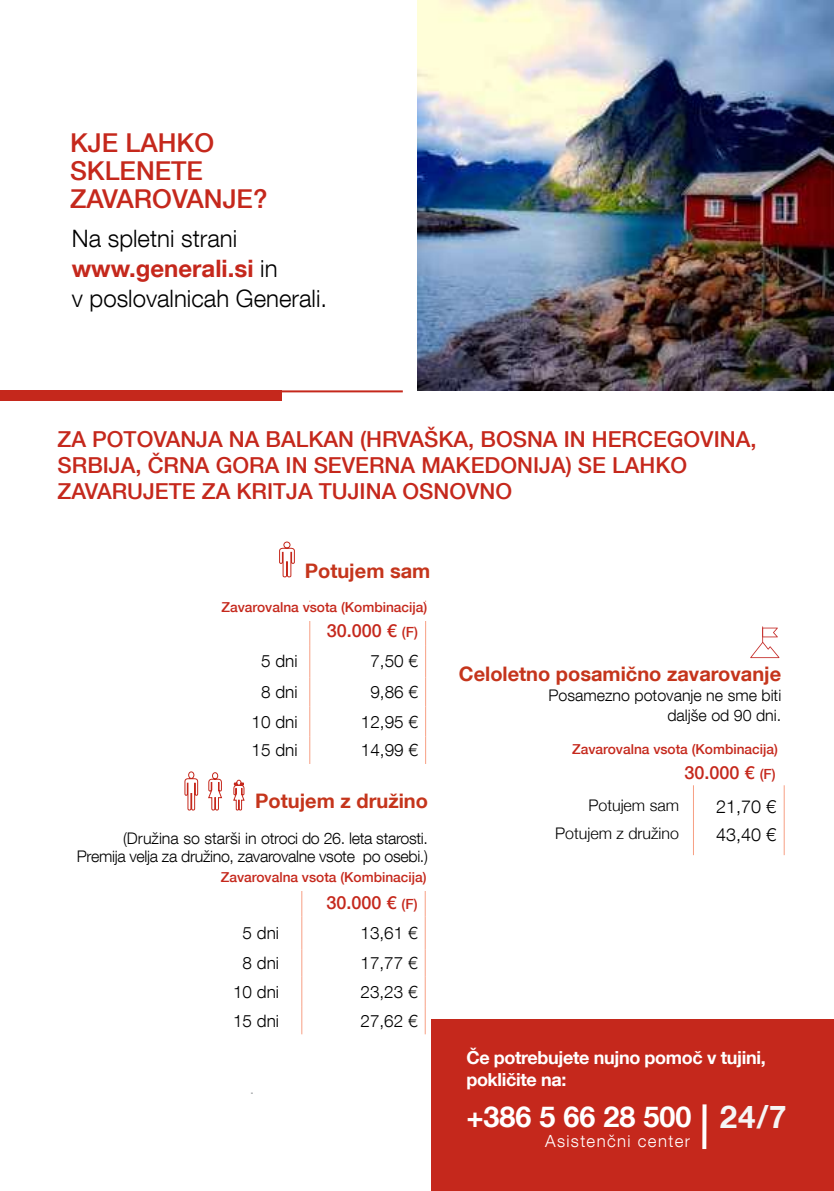
<style>
.page{position:relative;width:834px;height:1191px;background:#fff}
.page>*{position:absolute;margin:0;border:0;box-sizing:border-box;transform-origin:0 0}
.t1{font:700 31.2px "Helvetica Neue LT Com";color:#f5f5f5}
.t2{font:700 28.8px "Helvetica Neue LT Com";color:#fff}
.t3{font:500 26px/28px "Helvetica Neue LT Com";color:#c5281c}
.t4{font:300 24px/30px "Helvetica Neue LT Com";color:#000}
.t5{font:500 22px/26px "Helvetica Neue LT Com";color:#c5281c}
.t6{font:700 20px "Helvetica Neue LT Com";color:#c5351c}
.t7{font:700 18px/21.6px "Helvetica Neue LT Com";letter-spacing:-.02em;color:#fff}
.t8{font:500 18px/33.8px "Helvetica Neue LT Com";color:#c5281c;text-align:right}
.t9{font:300 18px "Helvetica Neue LT Com";color:#000}
.t10{font:300 17.2px "Helvetica Neue LT Com";color:#000}
.t11{font:300 16.8px "Helvetica Neue LT Com";letter-spacing:.08em;color:#fff}
.t12{font:300 16px/18px "Helvetica Neue LT Com";letter-spacing:-.02em;color:#000;text-align:right}
.t13{font:300 16px/20px "Helvetica Neue LT Com";color:#000;text-align:right}
.t14{font:300 16px/28px "Helvetica Neue";color:#000;text-align:right}
.t15{font:16px "Arial";color:#a7a9ac}
.t16{font:500 13.8px "Helvetica Neue LT Com";color:#c5281c}
.s1{font-weight:700;color:#c5281c}
.s2{font-size:14px}
.s3{font-weight:300;color:#000}
</style>
<div class="page">
<div style="left:431px;top:1019px;width:402px;height:172px;background:#c5281c"></div>
<img style="left:417px;top:0;width:416px;height:390px">
<div style="left:0;top:390px;width:281px;height:10px;background:#c5281c"></div>
<hr style="left:3px;top:390px;width:400px;height:2px;background:#c5281c">
<hr style="left:309px;top:600px;width:1px;height:45px;background:#f79f84">
<hr style="left:425px;top:600px;width:1px;height:45px;background:#f79f84">
<hr style="left:309px;top:645px;width:1px;height:32px;background:#f79f84">
<hr style="left:425px;top:645px;width:1px;height:32px;background:#f79f84">
<svg style="left:309px;top:677px;width:1px;height:29px"></svg>
<svg style="left:425px;top:677px;width:1px;height:29px"></svg>
<hr style="left:309px;top:706px;width:1px;height:30px;background:#f79f84">
<hr style="left:425px;top:706px;width:1px;height:30px;background:#f79f84">
<svg style="left:309px;top:736px;width:1px;height:28px"></svg>
<svg style="left:425px;top:736px;width:1px;height:28px"></svg>
<hr style="left:301px;top:872px;width:1px;height:44px;background:#f79f84">
<hr style="left:425px;top:872px;width:1px;height:44px;background:#f79f84">
<hr style="left:301px;top:916px;width:1px;height:33px;background:#f79f84">
<hr style="left:425px;top:916px;width:1px;height:33px;background:#f79f84">
<svg style="left:301px;top:949px;width:1px;height:27px"></svg>
<svg style="left:425px;top:949px;width:1px;height:27px"></svg>
<hr style="left:301px;top:976px;width:1px;height:31px;background:#f79f84">
<hr style="left:425px;top:976px;width:1px;height:31px;background:#f79f84">
<svg style="left:301px;top:1007px;width:1px;height:27px"></svg>
<svg style="left:425px;top:1007px;width:1px;height:27px"></svg>
<hr style="left:693px;top:785px;width:1px;height:70px;background:#f79f84">
<hr style="left:783px;top:785px;width:1px;height:70px;background:#f79f84">
<svg style="left:279px;top:541px;width:16px;height:37px"></svg>
<svg style="left:233px;top:779px;width:12px;height:32px"></svg>
<svg style="left:184px;top:771px;width:15px;height:40px"></svg>
<svg style="left:208px;top:772px;width:14px;height:39px"></svg>
<svg style="left:750px;top:626px;width:29px;height:32px"></svg>
<svg style="left:702px;top:1104px;width:4px;height:45px"></svg>
<div style="left:221px;top:602px;width:310px;height:19px;background:#fff"></div>
<div style="left:166px;top:872px;width:315px;height:19px;background:#fff"></div>
<p class="t3" style="left:70px;top:128px;width:199px">KJE LAHKO<br>SKLENETE<br>ZAVAROVANJE?</p>
<p class="t4" style="left:72px;top:223px;width:257px">Na spletni strani <span class="s1">www.generali.si</span> in<br>v poslovalnicah Generali.</p>
<p class="t5" style="left:58px;top:425px;width:700px">ZA POTOVANJA NA BALKAN (HRVAŠKA, BOSNA IN HERCEGOVINA,<br>SRBIJA, ČRNA GORA IN SEVERNA MAKEDONIJA) SE LAHKO<br>ZAVARUJETE ZA KRITJA TUJINA OSNOVNO</p>
<p class="t6" style="left:305px;top:558px;width:127px">Potujem sam</p>
<p class="t16" style="left:221px;top:599px;width:207px">Zavarovalna vsota (Kombinacija)</p>
<p class="t8" style="left:327px;top:614px;width:93px">30.000 € <span class="s2">(F)</span></p>
<p class="t10" style="left:261px;top:651px;width:38px">5 dni</p>
<p class="t10" style="left:370px;top:651px;width:49px">7,50 €</p>
<p class="t10" style="left:261px;top:681px;width:38px">8 dni</p>
<p class="t10" style="left:370px;top:681px;width:49px">9,86 €</p>
<p class="t10" style="left:251px;top:711px;width:47px">10 dni</p>
<p class="t10" style="left:361px;top:711px;width:59px">12,95 €</p>
<p class="t10" style="left:251px;top:739px;width:47px">15 dni</p>
<p class="t10" style="left:361px;top:739px;width:59px">14,99 €</p>
<p class="t6" style="left:255px;top:788px;width:174px">Potujem z družino</p>
<p class="t12" style="left:77px;top:829px;width:352px">(Družina so starši in otroci do 26. leta starosti.<br>Premija velja za družino, zavarovalne vsote po osebi.)</p>
<p class="t16" style="left:221px;top:869px;width:207px">Zavarovalna vsota (Kombinacija)</p>
<p class="t8" style="left:326px;top:885px;width:93px">30.000 € <span class="s2">(F)</span></p>
<p class="t10" style="left:242px;top:922px;width:38px">5 dni</p>
<p class="t10" style="left:360px;top:922px;width:59px">13,61 €</p>
<p class="t10" style="left:242px;top:952px;width:38px">8 dni</p>
<p class="t10" style="left:360px;top:952px;width:59px">17,77 €</p>
<p class="t10" style="left:233px;top:981px;width:47px">10 dni</p>
<p class="t10" style="left:360px;top:981px;width:59px">23,23 €</p>
<p class="t10" style="left:233px;top:1010px;width:47px">15 dni</p>
<p class="t10" style="left:360px;top:1010px;width:59px">27,62 €</p>
<p class="t15" style="left:250px;top:1077px;width:6px">.</p>
<p class="t6" style="left:459px;top:661px;width:324px">Celoletno posamično zavarovanje</p>
<p class="t13" style="left:548px;top:685px;width:234px">Posamezno potovanje ne sme biti daljše od 90 dni.</p>
<p class="t16" style="left:572px;top:740px;width:207px">Zavarovalna vsota (Kombinacija)</p>
<p class="t8" style="left:684px;top:755px;width:93px">30.000 € <span class="s2">(F)<br></span><span class="s3">21,70 €</span></p>
<p class="t9" style="left:716px;top:823px;width:62px">43,40 €</p>
<p class="t14" style="left:555px;top:791px;width:125px">Potujem sam<br>Potujem z družino</p>
<p class="t7" style="left:466px;top:1046px;width:301px">Če potrebujete nujno pomoč v tujini, pokličite na:</p>
<h2 class="t2" style="left:466px;top:1098px;width:227px">+386 5 66 28 500</h2>
<p class="t11" style="left:545px;top:1130px;width:146px">Asistenčni center</p>
<h1 class="t1" style="left:719px;top:1097px;width:68px">24/7</h1>
</div>
